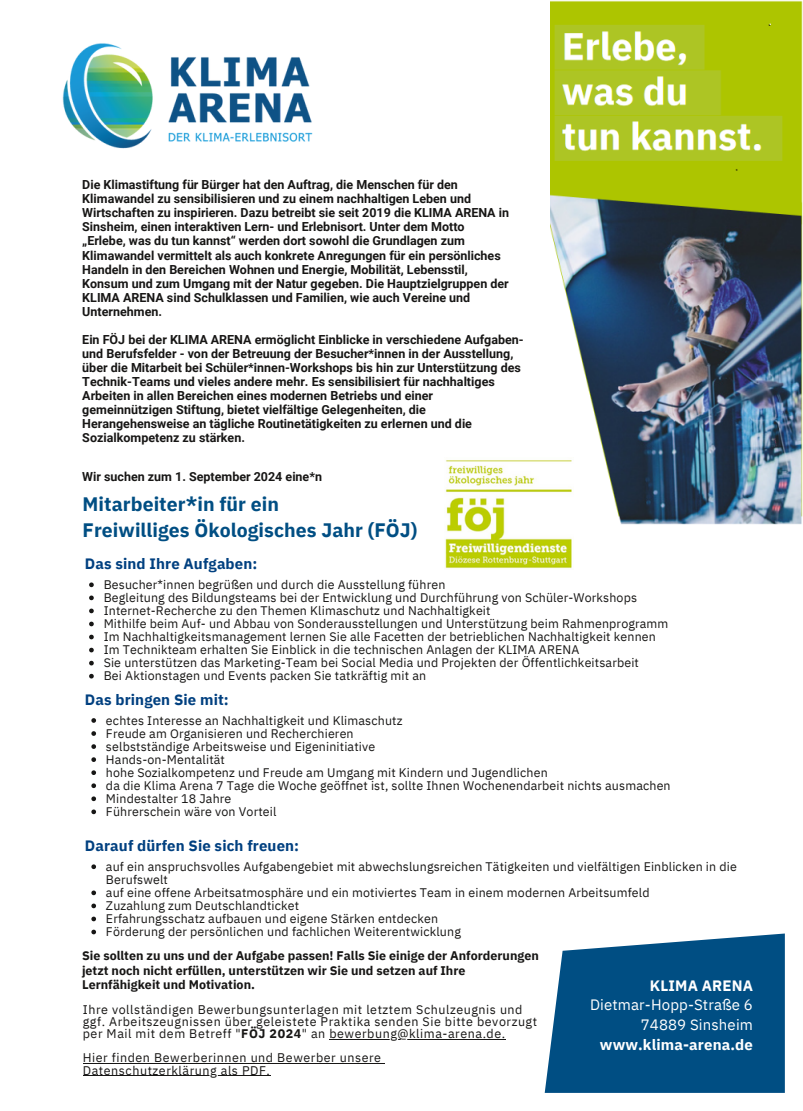
<style>
.page{position:relative;width:803px;height:1111px;background:#fff}
.page>*{position:absolute;margin:0;border:0;box-sizing:border-box;transform-origin:0 0}
.t1{font:700 19.5px "IBM Plex Sans";letter-spacing:.005em;color:#004e83}
.t2{font:700 15px "IBM Plex Sans";letter-spacing:.01em;color:#004080}
.t3{font:15px/19.8px "IBM Plex Sans";letter-spacing:.01em;color:#fff;text-align:right}
.t4{font:700 12.5px/14px "Roboto";color:#171615}
.t5{font:12.5px/12.2px "IBM Plex Sans";letter-spacing:.045em;color:#171615}
.t6{font:700 12.5px/14px "IBM Plex Sans";color:#171615}
.t7{font:12.38px/13px "IBM Plex Sans";letter-spacing:.01em;color:#171615}
.s1{font-weight:700}
</style>
<div class="page">
<svg style="left:544px;top:933px;width:240px;height:160px;background:#1a608f"></svg>
<img style="left:62px;top:43px;width:251px;height:106px">
<img style="left:550px;top:0;width:252px;height:525px">
<img style="left:445px;top:457px;width:128px;height:112px">
<hr style="left:329px;top:1039px;width:176px;height:1px;background:#171615">
<hr style="left:83px;top:1063px;width:298px;height:1px;background:#171615">
<hr style="left:83px;top:1075px;width:187px;height:1px;background:#171615">
<svg style="left:89px;top:582px;width:5px;height:5px"></svg>
<svg style="left:89px;top:596px;width:5px;height:4px"></svg>
<svg style="left:89px;top:609px;width:5px;height:4px"></svg>
<svg style="left:89px;top:622px;width:5px;height:4px"></svg>
<svg style="left:89px;top:635px;width:5px;height:4px"></svg>
<svg style="left:89px;top:648px;width:5px;height:4px"></svg>
<svg style="left:89px;top:661px;width:5px;height:4px"></svg>
<svg style="left:89px;top:674px;width:5px;height:4px"></svg>
<svg style="left:91px;top:718px;width:5px;height:5px"></svg>
<svg style="left:91px;top:731px;width:5px;height:5px"></svg>
<svg style="left:91px;top:744px;width:5px;height:5px"></svg>
<svg style="left:91px;top:757px;width:5px;height:5px"></svg>
<svg style="left:91px;top:770px;width:5px;height:5px"></svg>
<svg style="left:91px;top:783px;width:5px;height:5px"></svg>
<svg style="left:91px;top:796px;width:5px;height:5px"></svg>
<svg style="left:91px;top:809px;width:5px;height:5px"></svg>
<svg style="left:91px;top:864px;width:5px;height:5px"></svg>
<svg style="left:91px;top:890px;width:5px;height:5px"></svg>
<svg style="left:91px;top:904px;width:5px;height:4px"></svg>
<svg style="left:91px;top:917px;width:5px;height:4px"></svg>
<svg style="left:91px;top:930px;width:5px;height:4px"></svg>
<p class="t4" style="left:82px;top:178px;width:428px">Die Klimastiftung für Bürger hat den Auftrag, die Menschen für den Klimawandel zu sensibilisieren und zu einem nachhaltigen Leben und Wirtschaften zu inspirieren. Dazu betreibt sie seit 2019 die KLIMA ARENA in Sinsheim, einen interaktiven Lern- und Erlebnisort. Unter dem Motto</p>
<p class="t4" style="left:82px;top:234px;width:420px">„Erlebe, was du tun kannst“ werden dort sowohl die Grundlagen zum<br>Klimawandel vermittelt als auch konkrete Anregungen für ein persönliches<br>Handeln in den Bereichen Wohnen und Energie, Mobilität, Lebensstil,</p>
<p class="t4" style="left:82px;top:276px;width:428px">Konsum und zum Umgang mit der Natur gegeben. Die Hauptzielgruppen der<br>KLIMA ARENA sind Schulklassen und Familien, wie auch Vereine und<br>Unternehmen.</p>
<p class="t4" style="left:82px;top:333px;width:443px">Ein FÖJ bei der KLIMA ARENA ermöglicht Einblicke in verschiedene Aufgaben&shy;und Berufsfelder - von der Betreuung der Besucher*innen in der Ausstellung, über die Mitarbeit bei Schüler*innen-Workshops bis hin zur Unterstützung des Technik-Teams und vieles andere mehr. Es sensibilisiert für nachhaltiges Arbeiten in allen Bereichen eines modernen Betriebs und einer gemeinnützigen Stiftung, bietet vielfältige Gelegenheiten, die Herangehensweise an tägliche Routinetätigkeiten zu erlernen und die Sozialkompetenz zu stärken.</p>
<p class="t4" style="left:82px;top:469px;width:241px">Wir suchen zum 1. September 2024 eine*n</p>
<p class="t1" style="left:83px;top:491px;width:198px">Mitarbeiter*in für ein</p>
<p class="t1" style="left:83px;top:517px;width:336px">Freiwilliges Ökologisches Jahr (FÖJ)</p>
<p class="t2" style="left:85px;top:554px;width:174px">Das sind Ihre Aufgaben:</p>
<p class="t7" style="left:104px;top:578px;width:343px">Besucher*innen begrüßen und durch die Ausstellung führen</p>
<p class="t7" style="left:104px;top:591px;width:535px">Begleitung des Bildungsteams bei der Entwicklung und Durchführung von Schüler-Workshops</p>
<p class="t7" style="left:104px;top:604px;width:388px">Internet-Recherche zu den Themen Klimaschutz und Nachhaltigkeit</p>
<p class="t7" style="left:104px;top:617px;width:566px">Mithilfe beim Auf- und Abbau von Sonderausstellungen und Unterstützung beim Rahmenprogramm</p>
<p class="t7" style="left:104px;top:630px;width:553px">Im Nachhaltigkeitsmanagement lernen Sie alle Facetten der betrieblichen Nachhaltigkeit kennen</p>
<p class="t7" style="left:104px;top:643px;width:477px">Im Technikteam erhalten Sie Einblick in die technischen Anlagen der KLIMA ARENA</p>
<p class="t7" style="left:104px;top:656px;width:536px">Sie unterstützen das Marketing-Team bei Social Media und Projekten der Öffentlichkeitsarbeit</p>
<p class="t7" style="left:104px;top:669px;width:324px">Bei Aktionstagen und Events packen Sie tatkräftig mit an</p>
<p class="t2" style="left:85px;top:689px;width:145px">Das bringen Sie mit:</p>
<p class="t7" style="left:106px;top:713px;width:298px">echtes Interesse an Nachhaltigkeit und Klimaschutz</p>
<p class="t7" style="left:106px;top:727px;width:249px">Freude am Organisieren und Recherchieren</p>
<p class="t7" style="left:106px;top:740px;width:271px">selbstständige Arbeitsweise und Eigeninitiative</p>
<p class="t7" style="left:106px;top:753px;width:120px">Hands-on-Mentalität</p>
<p class="t7" style="left:106px;top:766px;width:443px">hohe Sozialkompetenz und Freude am Umgang mit Kindern und Jugendlichen</p>
<p class="t7" style="left:106px;top:779px;width:566px">da die Klima Arena 7 Tage die Woche geöffnet ist, sollte Ihnen Wochenendarbeit nichts ausmachen</p>
<p class="t7" style="left:106px;top:792px;width:127px">Mindestalter 18 Jahre</p>
<p class="t7" style="left:106px;top:805px;width:172px">Führerschein wäre von Vorteil</p>
<p class="t2" style="left:85px;top:836px;width:216px">Darauf dürfen Sie sich freuen:</p>
<p class="t7" style="left:106px;top:860px;width:632px">auf ein anspruchsvolles Aufgabengebiet mit abwechslungsreichen Tätigkeiten und vielfältigen Einblicken in die<br>Berufswelt</p>
<p class="t7" style="left:106px;top:886px;width:545px">auf eine offene Arbeitsatmosphäre und ein motiviertes Team in einem modernen Arbeitsumfeld</p>
<p class="t7" style="left:106px;top:899px;width:195px">Zuzahlung zum Deutschlandticket</p>
<p class="t7" style="left:106px;top:912px;width:333px">Erfahrungsschatz aufbauen und eigene Stärken entdecken</p>
<p class="t7" style="left:106px;top:925px;width:356px">Förderung der persönlichen und fachlichen Weiterentwicklung</p>
<p class="t6" style="left:82px;top:949px;width:458px">Sie sollten zu uns und der Aufgabe passen! Falls Sie einige der Anforderungen jetzt noch nicht erfüllen, unterstützen wir Sie und setzen auf Ihre<br>Lernfähigkeit und Motivation.</p>
<p class="t5" style="left:83px;top:1003px;width:456px">Ihre vollständigen Bewerbungsunterlagen mit letztem Schulzeugnis und ggf. Arbeitszeugnissen über geleistete Praktika senden Sie bitte bevorzugt per Mail mit dem Betreff "<span class="s1">FÖJ 2024</span>" an bewerbung@klima-arena.de.</p>
<p class="t5" style="left:83px;top:1052px;width:300px">Hier finden Bewerberinnen und Bewerber unsere</p>
<p class="t5" style="left:83px;top:1064px;width:189px">Datenschutzerklärung als PDF.</p>
<p class="t3" style="left:590px;top:975px;width:164px"><span class="s1">KLIMA ARENA<br></span>Dietmar-Hopp-Straße 6<br>74889 Sinsheim <span class="s1">www.klima-arena.de</span></p>
</div>
